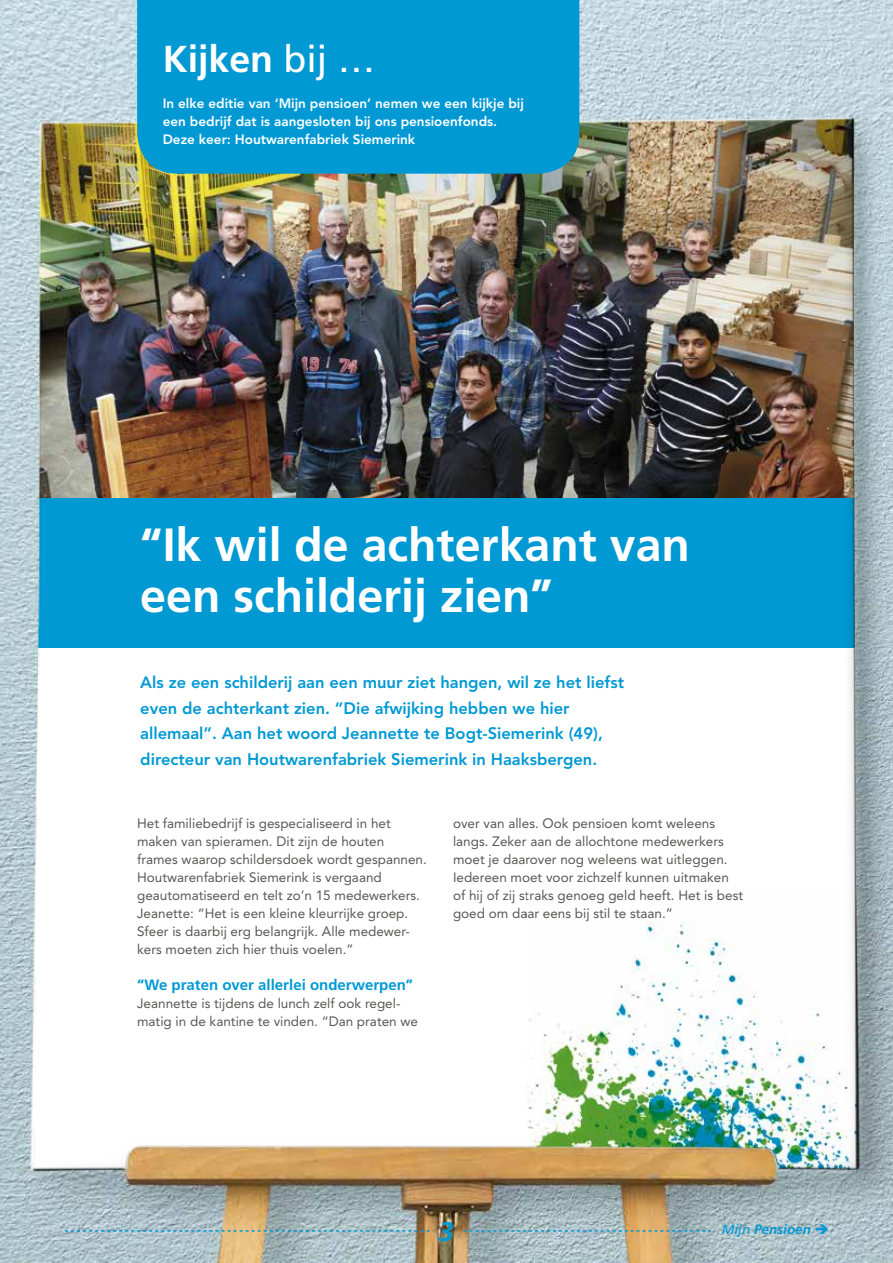
<style>
.page{position:relative;width:893px;height:1263px;background:#fff}
.page>*{position:absolute;margin:0;border:0;box-sizing:border-box;transform-origin:0 0}
.t1{font:700 46.5px/51px "Frutiger LT Std";color:#fff}
.t2{font:700 37.5px "Frutiger LT Std";color:#fff}
.t3{font:italic 700 27px "Frutiger LT Std";color:#0099d4}
.t4{font:800 16.5px/25.5px "Avenir LT Std";color:#0099d4}
.t5{font:700 15px "Frutiger LT Std";color:#0099d4}
.t6{font:13.5px/18px "Avenir LT Std";color:#575756}
.t7{font:800 13.5px/18px "Avenir LT Std";color:#fff}
.t8{font:italic 700 13.5px "Frutiger LT Std";color:#0099d4}
.s1{font-weight:400}
</style>
<div class="page">
<img style="left:0;top:0;width:893px;height:1263px">
<img style="left:0;top:0;width:1px;height:72px">
<div style="left:137px;top:0;width:442px;height:174px;background:#0099d4"></div>
<svg style="left:65px;top:1230px;width:364px;height:1px"></svg>
<svg style="left:463px;top:1230px;width:248px;height:1px"></svg>
<h2 class="t2" style="left:163px;top:37px;width:214px">Kijken <span class="s1">bij …</span></h2>
<p class="t7" style="left:163px;top:94px;width:363px">In elke editie van ‘Mijn pensioen’ nemen we een kijkje bij een bedrijf dat is aangesloten bij ons pensioenfonds.<br>Deze keer: Houtwarenfabriek Siemerink</p>
<h1 class="t1" style="left:140px;top:519px;width:551px">“Ik wil de achterkant van een schilderij zien”</h1>
<p class="t4" style="left:140px;top:670px;width:485px">Als ze een schilderij aan een muur ziet hangen, wil ze het liefst even de achterkant zien. “Die afwijking hebben we hier allemaal”. Aan het woord Jeannette te Bogt-Siemerink (49), directeur van Houtwarenfabriek Siemerink in Haaksbergen.</p>
<p class="t6" style="left:137px;top:814px;width:291px">Het familiebedrijf is gespecialiseerd in het maken van spieramen. Dit zijn de houten frames waarop schildersdoek wordt gespannen.<br>Houtwarenfabriek Siemerink is vergaand geautomatiseerd en telt zo’n 15 medewerkers.<br>Jeanette: “Het is een kleine kleurrijke groep.<br>Sfeer is daarbij erg belangrijk. Alle medewer&shy;kers moeten zich hier thuis voelen.”</p>
<p class="t5" style="left:137px;top:976px;width:277px">“We praten over allerlei onderwerpen”</p>
<p class="t6" style="left:137px;top:994px;width:282px">Jeannette is tijdens de lunch zelf ook regel&shy;matig in de kantine te vinden. “Dan praten we</p>
<p class="t6" style="left:453px;top:814px;width:292px">over van alles. Ook pensioen komt weleens langs. Zeker aan de allochtone medewerkers moet je daarover nog weleens wat uitleggen.<br>Iedereen moet voor zichzelf kunnen uitmaken of hij of zij straks genoeg geld heeft. Het is best goed om daar eens bij stil te staan.”</p>
<h3 class="t3" style="left:439px;top:1216px;width:17px">3</h3>
<p class="t8" style="left:722px;top:1221px;width:109px"><span class="s1">Mijn</span> Pensioen ➔</p>
</div>
